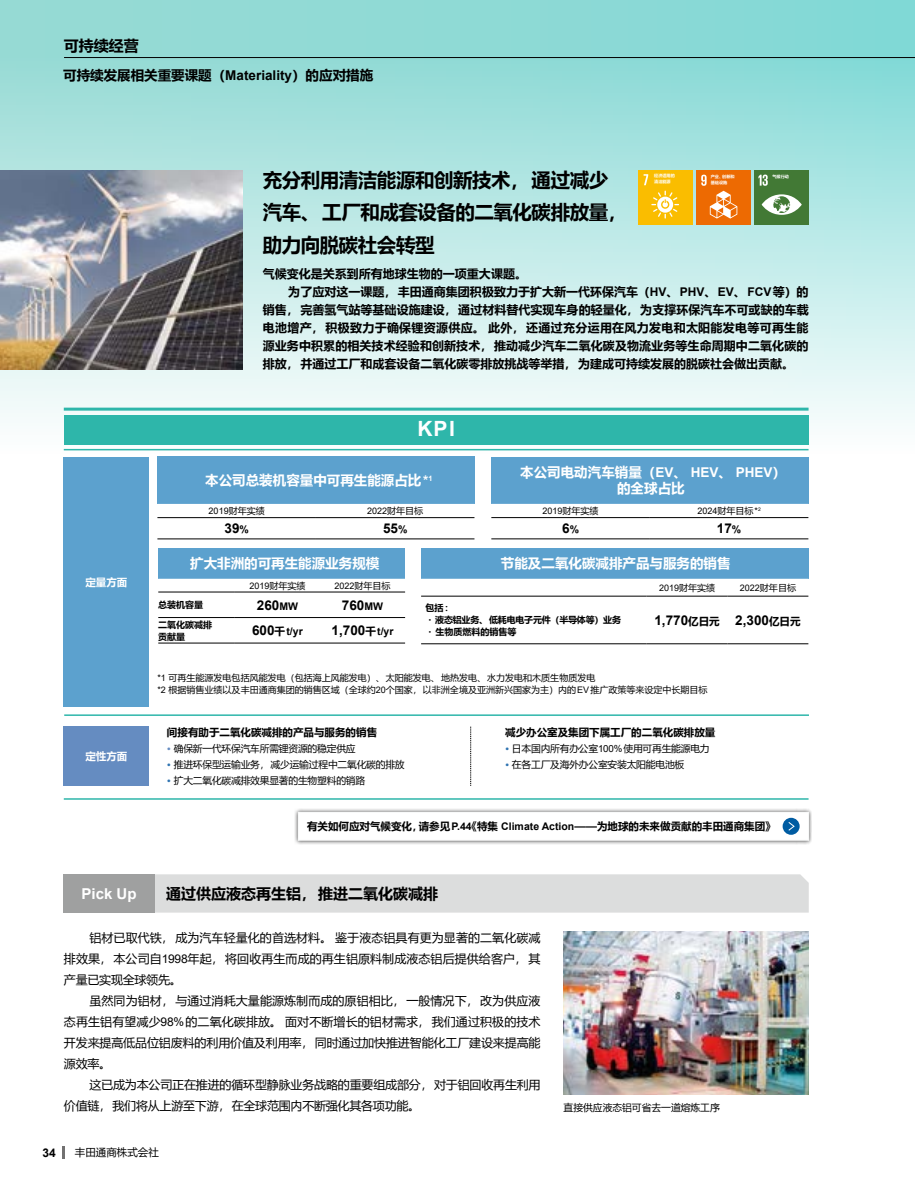
<style>
.page{position:relative;width:915px;height:1191px;background:#fff}
.page>*{position:absolute;margin:0;border:0;box-sizing:border-box;transform-origin:0 0}
.t1{font:700 21px "Arial";color:#fff}
.t2{font:700 19.5px/32.5px "Microsoft Ya Hei";letter-spacing:-.025em;color:#000}
.t3{font:700 15px "Microsoft Ya Hei";color:#000}
.t4{font:700 15px "Arial";color:#fff}
.t5{font:700 13.5px/16.5px "Microsoft Ya Hei";color:#fff;text-align:center}
.t6{font:700 13.5px "Arial";color:#000}
.t7{font:700 13.5px "Microsoft Ya Hei";color:#000}
.t8{font:12px/21px "Microsoft Ya Hei";letter-spacing:-.01em;color:#000;text-align:justify}
.t9{font:700 12px "Microsoft Ya Hei";color:#000}
.t10{font:700 12px "Microsoft Ya Hei";letter-spacing:.025em;color:#000}
.t11{font:700 12px "Arial";color:#000}
.t12{font:700 10.5px "Microsoft Ya Hei";color:#000}
.t13{font:700 10.5px "Microsoft Ya Hei";color:#fff}
.t14{font:700 10.5px "Arial";color:#000}
.t15{font:10.5px "Microsoft Ya Hei";color:#000}
.t16{font:9.75px "Microsoft Ya Hei";letter-spacing:-.02em;color:#000}
.t17{font:9.75px "Microsoft Ya Hei";color:#000}
.t18{font:9px/12px "Microsoft Ya Hei";color:#000}
.t19{font:9px "Arial";color:#000}
.t20{font:700 9px/12px "Microsoft Ya Hei";letter-spacing:-.025em;color:#000}
.t21{font:700 9px/12px "Microsoft Ya Hei";color:#000}
.t22{font:700 4.2px/6px "Microsoft Ya Hei";color:#fff}
.s1{font-family:"Arial"}
.s2{font-family:"Microsoft Ya Hei"}
.s3{font-size:10.5px}
.s4{font-family:"Microsoft Ya Hei";font-size:10.5px}
.s5{font-size:13.5px}
.s6{color:#658cc1}
.s7{color:#2f74b2}
</style>
<div class="page">
<svg style="left:0;top:0;width:914px;height:451px;background:#b7e6e4"></svg>
<img style="left:0;top:170px;width:242px;height:200px">
<div style="left:64px;top:457px;width:85px;height:249px;background:#5ca1ce"></div>
<div style="left:64px;top:726px;width:85px;height:60px;background:#658cc1"></div>
<hr style="left:64px;top:798px;width:744px;height:1px;background:#2eb6aa">
<hr style="left:64px;top:714px;width:744px;height:2px;background:#2eb6aa">
<svg style="left:470px;top:726px;width:1px;height:60px"></svg>
<div style="left:294px;top:808px;width:517px;height:36px;background:#000;opacity:.75"></div>
<div style="left:298px;top:812px;width:510px;height:28px;background:#fff"></div>
<div style="left:782px;top:817px;width:17px;height:17px;background:#005ca2;border-radius:50%"></div>
<svg style="left:788px;top:822px;width:6px;height:9px"></svg>
<img style="left:563px;top:931px;width:245px;height:163px">
<div style="left:157px;top:457px;width:317px;height:47px;background:#5ca1ce"></div>
<svg style="left:157px;top:518px;width:317px;height:1px"></svg>
<hr style="left:157px;top:517px;width:159px;height:1px;background:#000">
<hr style="left:316px;top:517px;width:158px;height:1px;background:#000">
<hr style="left:157px;top:538px;width:159px;height:1px;background:#000">
<hr style="left:316px;top:538px;width:158px;height:1px;background:#000">
<div style="left:158px;top:548px;width:247px;height:31px;background:#5ca1ce"></div>
<svg style="left:158px;top:591px;width:247px;height:52px"></svg>
<hr style="left:158px;top:592px;width:77px;height:1px;background:#000">
<hr style="left:235px;top:592px;width:85px;height:1px;background:#000">
<hr style="left:320px;top:592px;width:85px;height:1px;background:#000">
<hr style="left:158px;top:617px;width:77px;height:1px;background:#000">
<hr style="left:235px;top:617px;width:85px;height:1px;background:#000">
<hr style="left:320px;top:617px;width:85px;height:1px;background:#000">
<hr style="left:158px;top:643px;width:77px;height:1px;background:#000">
<hr style="left:235px;top:643px;width:85px;height:1px;background:#000">
<hr style="left:320px;top:643px;width:85px;height:1px;background:#000">
<div style="left:491px;top:457px;width:317px;height:47px;background:#5ca1ce"></div>
<svg style="left:491px;top:518px;width:317px;height:1px"></svg>
<hr style="left:491px;top:517px;width:158px;height:1px;background:#000">
<hr style="left:649px;top:517px;width:159px;height:1px;background:#000">
<hr style="left:491px;top:538px;width:158px;height:1px;background:#000">
<hr style="left:649px;top:538px;width:159px;height:1px;background:#000">
<div style="left:421px;top:548px;width:387px;height:31px;background:#5ca1ce"></div>
<svg style="left:421px;top:595px;width:387px;height:1px"></svg>
<hr style="left:421px;top:596px;width:225px;height:1px;background:#000">
<hr style="left:646px;top:596px;width:81px;height:1px;background:#000">
<hr style="left:727px;top:596px;width:81px;height:1px;background:#000">
<hr style="left:421px;top:643px;width:225px;height:1px;background:#000">
<hr style="left:646px;top:643px;width:81px;height:1px;background:#000">
<hr style="left:727px;top:643px;width:81px;height:1px;background:#000">
<div style="left:64px;top:415px;width:744px;height:29px;background:#2eb6aa"></div>
<hr style="left:64px;top:407px;width:744px;height:3px;background:#2eb6aa">
<hr style="left:64px;top:449px;width:744px;height:1px;background:#2eb6aa">
<svg style="left:63px;top:1146px;width:2px;height:12px"></svg>
<hr style="left:64px;top:57px;width:850px;height:1px;background:#000">
<div style="left:154px;top:874px;width:654px;height:38px;background:#dcdddd"></div>
<div style="left:64px;top:874px;width:90px;height:38px;background:#9fa0a0"></div>
<div style="left:637px;top:170px;width:55px;height:54px;background:#fabd00"></div>
<svg style="left:651px;top:191px;width:27px;height:27px"></svg>
<svg style="left:643px;top:174px;width:5px;height:11px"></svg>
<div style="left:696px;top:170px;width:54px;height:54px;background:#ed6a02"></div>
<svg style="left:701px;top:175px;width:36px;height:43px"></svg>
<div style="left:754px;top:170px;width:54px;height:54px;background:#427935"></div>
<svg style="left:761px;top:194px;width:40px;height:21px"></svg>
<svg style="left:758px;top:175px;width:9px;height:11px"></svg>
<p class="t3" style="left:64px;top:35px;width:76px">可持续经营</p>
<p class="t7" style="left:63px;top:65px;width:311px">可持续发展相关重要课题（<span class="s1">Materiality</span>）的应对措施</p>
<h2 class="t2" style="left:263px;top:163px;width:366px">充分利用清洁能源和创新技术，通过减少汽车、工厂和成套设备的二氧化碳排放量，助力向脱碳社会转型</h2>
<p class="t9" style="left:263px;top:266px;width:265px">气候变化是关系到所有地球生物的一项重大课题。</p>
<p class="t9" style="left:288px;top:284px;width:521px">为了应对这一课题，丰田通商集团积极致力于扩大新一代环保汽车（<span class="s1">HV</span>、<span class="s1">PHV</span>、<span class="s1">EV</span>、<span class="s1">FCV</span>等）的</p>
<p class="t9" style="left:263px;top:302px;width:547px">销售，完善氢气站等基础设施建设，通过材料替代实现车身的轻量化，为支撑环保汽车不可或缺的车载</p>
<p class="t10" style="left:263px;top:320px;width:547px">电池增产，积极致力于确保锂资源供应。此外，还通过充分运用在风力发电和太阳能发电等可再生能</p>
<p class="t9" style="left:263px;top:338px;width:547px">源业务中积累的相关技术经验和创新技术，推动减少汽车二氧化碳及物流业务等生命周期中二氧化碳的</p>
<p class="t9" style="left:263px;top:356px;width:532px">排放，并通过工厂和成套设备二氧化碳零排放挑战等举措，为建成可持续发展的脱碳社会做出贡献。</p>
<p class="t22" style="left:654px;top:172px;width:22px">经济适用的清洁能源</p>
<p class="t22" style="left:710px;top:173px;width:25px">产业、创新和基础设施</p>
<p class="t22" style="left:772px;top:173px;width:18px">气候行动</p>
<p class="t13" style="left:85px;top:574px;width:43px">定量方面</p>
<p class="t13" style="left:85px;top:749px;width:43px">定性方面</p>
<h1 class="t1" style="left:417px;top:414px;width:39px">KPI</h1>
<p class="t5" style="left:520px;top:463px;width:267px">本公司电动汽车销量（<span class="s1">EV</span>、 <span class="s1">HEV</span>、 <span class="s1">PHEV</span>）的全球占比</p>
<p class="t19" style="left:542px;top:504px;width:58px">2019<span class="s2">财年实绩</span></p>
<p class="t19" style="left:697px;top:504px;width:65px">2024<span class="s2">财年目标</span>*<sup>2</sup></p>
<p class="t6" style="left:562px;top:519px;width:18px">6<span class="s3">%</span></p>
<p class="t6" style="left:716px;top:519px;width:26px">17<span class="s3">%</span></p>
<p class="t5" style="left:501px;top:555px;width:231px">节能及二氧化碳减排产品与服务的销售</p>
<p class="t19" style="left:658px;top:581px;width:58px">2019<span class="s2">财年实绩</span></p>
<p class="t19" style="left:739px;top:581px;width:58px">2022<span class="s2">财年目标</span></p>
<p class="t20" style="left:425px;top:601px;width:197px">包括：<br>・液态铝业务、低耗电电子元件（半导体等）业务・生物质燃料的销售等</p>
<p class="t6" style="left:654px;top:610px;width:148px">1,770<span class="s4">亿日元</span> 2,300<span class="s4">亿日元</span></p>
<p class="t5" style="left:205px;top:471px;width:229px">本公司总装机容量中可再生能源占比<span class="s1">*</span><sup>1</sup></p>
<p class="t19" style="left:208px;top:504px;width:58px">2019<span class="s2">财年实绩</span></p>
<p class="t19" style="left:367px;top:504px;width:58px">2022<span class="s2">财年目标</span></p>
<p class="t6" style="left:224px;top:519px;width:26px">39<span class="s3">%</span></p>
<p class="t6" style="left:383px;top:519px;width:26px">55<span class="s3">%</span></p>
<p class="t5" style="left:190px;top:555px;width:191px">扩大非洲的可再生能源业务规模</p>
<p class="t19" style="left:249px;top:579px;width:58px">2019<span class="s2">财年实绩</span></p>
<p class="t19" style="left:334px;top:579px;width:58px">2022<span class="s2">财年目标</span></p>
<p class="t21" style="left:158px;top:598px;width:46px">总装机容量</p>
<p class="t6" style="left:257px;top:595px;width:43px">260<span class="s3">MW</span></p>
<p class="t6" style="left:342px;top:595px;width:43px">760<span class="s3">MW</span></p>
<p class="t21" style="left:158px;top:618px;width:55px">二氧化碳减排贡献量</p>
<p class="t14" style="left:252px;top:624px;width:52px"><span class="s5">600</span><span class="s2">千</span>t/yr</p>
<p class="t6" style="left:331px;top:621px;width:63px">1,700<span class="s4">千</span><span class="s3">t/yr</span></p>
<p class="t18" style="left:157px;top:671px;width:551px"><span class="s1">*1</span> 可再生能源发电包括风能发电（包括海上风能发电）、太阳能发电、地热发电、水力发电和木质生物质发电<br><span class="s1">*2</span> 根据销售业绩以及丰田通商集团的销售区域（全球约<span class="s1">20</span>个国家，以非洲全境及亚洲新兴国家为主）内的<span class="s1">EV</span>推广政策等来设定中长期目标</p>
<p class="t12" style="left:167px;top:724px;width:211px">间接有助于二氧化碳减排的产品与服务的销售</p>
<p class="t16" style="left:167px;top:742px;width:190px"><span class="s6">•</span> 确保新一代环保汽车所需锂资源的稳定供应</p>
<p class="t16" style="left:167px;top:758px;width:239px"><span class="s7">•</span> 推进环保型运输业务，减少运输过程中二氧化碳的排放</p>
<p class="t16" style="left:167px;top:774px;width:200px"><span class="s7">•</span> 扩大二氧化碳减排效果显著的生物塑料的销路</p>
<p class="t12" style="left:505px;top:724px;width:211px">减少办公室及集团下属工厂的二氧化碳排放量</p>
<p class="t16" style="left:505px;top:742px;width:206px"><span class="s7">•</span> 日本国内所有办公室<span class="s1">100%</span>使用可再生能源电力</p>
<p class="t16" style="left:505px;top:758px;width:180px"><span class="s7">•</span> 在各工厂及海外办公室安装太阳能电池板</p>
<p class="t12" style="left:307px;top:819px;width:470px">有关如何应对气候变化，请参见<span class="s1">P.44</span>《特集 <span class="s1">Climate Action</span>——为地球的未来做贡献的丰田通商集团》</p>
<p class="t4" style="left:82px;top:883px;width:57px">Pick Up</p>
<p class="t3" style="left:166px;top:883px;width:273px">通过供应液态再生铝，推进二氧化碳减排</p>
<p class="t8" style="left:64px;top:926px;width:478px;text-indent:26px">铝材已取代铁，成为汽车轻量化的首选材料。鉴于液态铝具有更为显著的二氧化碳减排效果，本公司自<span class="s1">1998</span>年起，将回收再生而成的再生铝原料制成液态铝后提供给客户，其产量已实现全球领先。</p>
<p class="t8" style="left:64px;top:989px;width:478px;text-indent:26px">虽然同为铝材，与通过消耗大量能源炼制而成的原铝相比，一般情况下，改为供应液态再生铝有望减少<span class="s1">98%</span>的二氧化碳排放。面对不断增长的铝材需求，我们通过积极的技术开发来提高低品位铝废料的利用价值及利用率，同时通过加快推进智能化工厂建设来提高能源效率。</p>
<p class="t8" style="left:64px;top:1073px;width:478px;text-indent:26px">这已成为本公司正在推进的循环型静脉业务战略的重要组成部分，对于铝回收再生利用价值链，我们将从上游至下游，在全球范围内不断强化其各项功能。</p>
<p class="t11" style="left:43px;top:1144px;width:15px">34</p>
<p class="t15" style="left:75px;top:1145px;width:85px">丰田通商株式会社</p>
<p class="t17" style="left:563px;top:1100px;width:157px">直接供应液态铝可省去一道熔炼工序</p>
</div>
